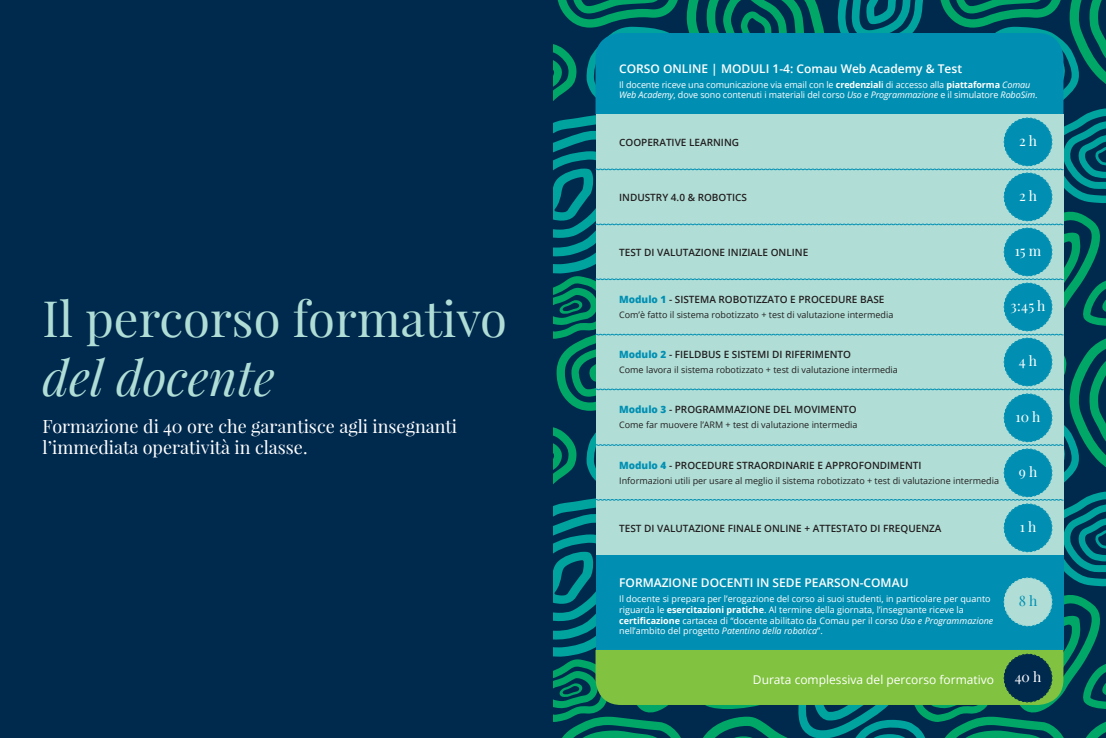
<style>
.page{position:relative;width:1106px;height:738px;background:#fff}
.page>*{position:absolute;margin:0;border:0;box-sizing:border-box;transform-origin:0 0}
.t1{font:49px "Playfair Display";color:#b0ded6}
.t2{font:italic 49px "Playfair Display";color:#b0ded6}
.t3{font:18px/21.6px "Playfair Display";color:#fff}
.t4{font:14px "Playfair Display";color:#fff}
.t5{font:14px "Playfair Display";color:#008fb3}
.t6{font:600 12px "Open Sans";color:#fff}
.t7{font:12px "Open Sans";color:#fff}
.t8{font:600 10px "Open Sans";color:#231f20}
.t9{font:9px/10.8px "Open Sans";color:#fff}
.t10{font:9px "Open Sans";color:#231f20}
.s1{font-weight:700}
.s2{font-weight:600}
.s3{font-style:italic}
.s4{font-weight:800;color:#008fb3}
</style>
<div class="page">
<div style="left:0;top:0;width:553px;height:737px;background:#00294e"></div>
<svg style="left:553px;top:0;width:553px;height:737px;background:#59aba9"></svg>
<h1 class="t1" style="left:43px;top:287px;width:466px">Il percorso formativo</h1>
<h1 class="t2" style="left:43px;top:344px;width:234px">del docente</h1>
<h2 class="t3" style="left:43px;top:414px;width:416px">Formazione di 40 ore che garantisce agli insegnanti l’immediata operatività in classe.</h2>
<h3 class="t6" style="left:619px;top:60px;width:344px">CORSO ONLINE | MODULI 1-4: Comau Web Academy &amp; Test</h3>
<p class="t9" style="left:619px;top:79px;width:420px">Il docente riceve una comunicazione via email con le <span class="s1">credenzial</span><span class="s2">i</span> di accesso alla <span class="s1">piattaforma</span> <span class="s3">Comau<br>Web Academy</span>, dove sono contenuti i materiali del corso <span class="s3">Uso e Programmazione</span> e il simulatore <span class="s3">RoboSim</span>.</p>
<p class="t8" style="left:619px;top:135px;width:121px">COOPERATIVE LEARNING</p>
<p class="t8" style="left:619px;top:190px;width:129px">INDUSTRY 4.0 &amp; ROBOTICS</p>
<h3 class="t4" style="left:1019px;top:132px;width:20px">2 h</h3>
<h3 class="t4" style="left:1019px;top:186px;width:20px">2 h</h3>
<p class="t8" style="left:619px;top:245px;width:191px">TEST DI VALUTAZIONE INIZIALE ONLINE</p>
<p class="t8" style="left:619px;top:292px;width:267px"><span class="s4">Modulo 1</span> - SISTEMA ROBOTIZZATO E PROCEDURE BASE</p>
<p class="t10" style="left:619px;top:308px;width:276px">Com’è fatto il sistema robotizzato + test di valutazione intermedia</p>
<p class="t8" style="left:619px;top:347px;width:233px"><span class="s4">Modulo 2</span> - FIELDBUS E SISTEMI DI RIFERIMENTO</p>
<p class="t10" style="left:619px;top:363px;width:280px">Come lavora il sistema robotizzato + test di valutazione intermedia</p>
<p class="t8" style="left:619px;top:402px;width:239px"><span class="s4">Modulo 3</span> - PROGRAMMAZIONE DEL MOVIMENTO</p>
<p class="t10" style="left:619px;top:418px;width:240px">Come far muovere l’ARM + test di valutazione intermedia</p>
<p class="t8" style="left:619px;top:458px;width:304px"><span class="s4">Modulo 4</span> - PROCEDURE STRAORDINARIE E APPROFONDIMENTI</p>
<p class="t10" style="left:619px;top:474px;width:381px">Informazioni utili per usare al meglio il sistema robotizzato + test di valutazione intermedia</p>
<p class="t8" style="left:619px;top:520px;width:324px">TEST DI VALUTAZIONE FINALE ONLINE + ATTESTATO DI FREQUENZA</p>
<h3 class="t4" style="left:1014px;top:241px;width:28px">15 m</h3>
<h3 class="t4" style="left:1010px;top:296px;width:36px">3:45 h</h3>
<h3 class="t4" style="left:1018px;top:351px;width:20px">4 h</h3>
<h3 class="t4" style="left:1015px;top:407px;width:26px">10 h</h3>
<h3 class="t4" style="left:1018px;top:462px;width:20px">9 h</h3>
<h3 class="t4" style="left:1019px;top:517px;width:18px">1 h</h3>
<h3 class="t6" style="left:619px;top:574px;width:291px">FORMAZIONE DOCENTI IN SEDE PEARSON-COMAU</h3>
<p class="t9" style="left:619px;top:592px;width:376px">Il docente si prepara per l’erogazione del corso ai suoi studenti, in particolare per quanto riguarda le <span class="s1">esercitazioni pratiche</span>. Al termine della giornata, l’insegnante riceve la <span class="s1">certificazione</span> cartacea di “docente abilitato da Comau per il corso <span class="s3">Uso e Programmazione </span>nell’ambito del progetto <span class="s3">Patentino della robotica</span>”.</p>
<h3 class="t5" style="left:1018px;top:591px;width:20px">8 h</h3>
<h3 class="t7" style="left:753px;top:671px;width:242px">Durata complessiva del percorso formativo</h3>
<h3 class="t4" style="left:1014px;top:667px;width:28px">40 h</h3>
</div>
